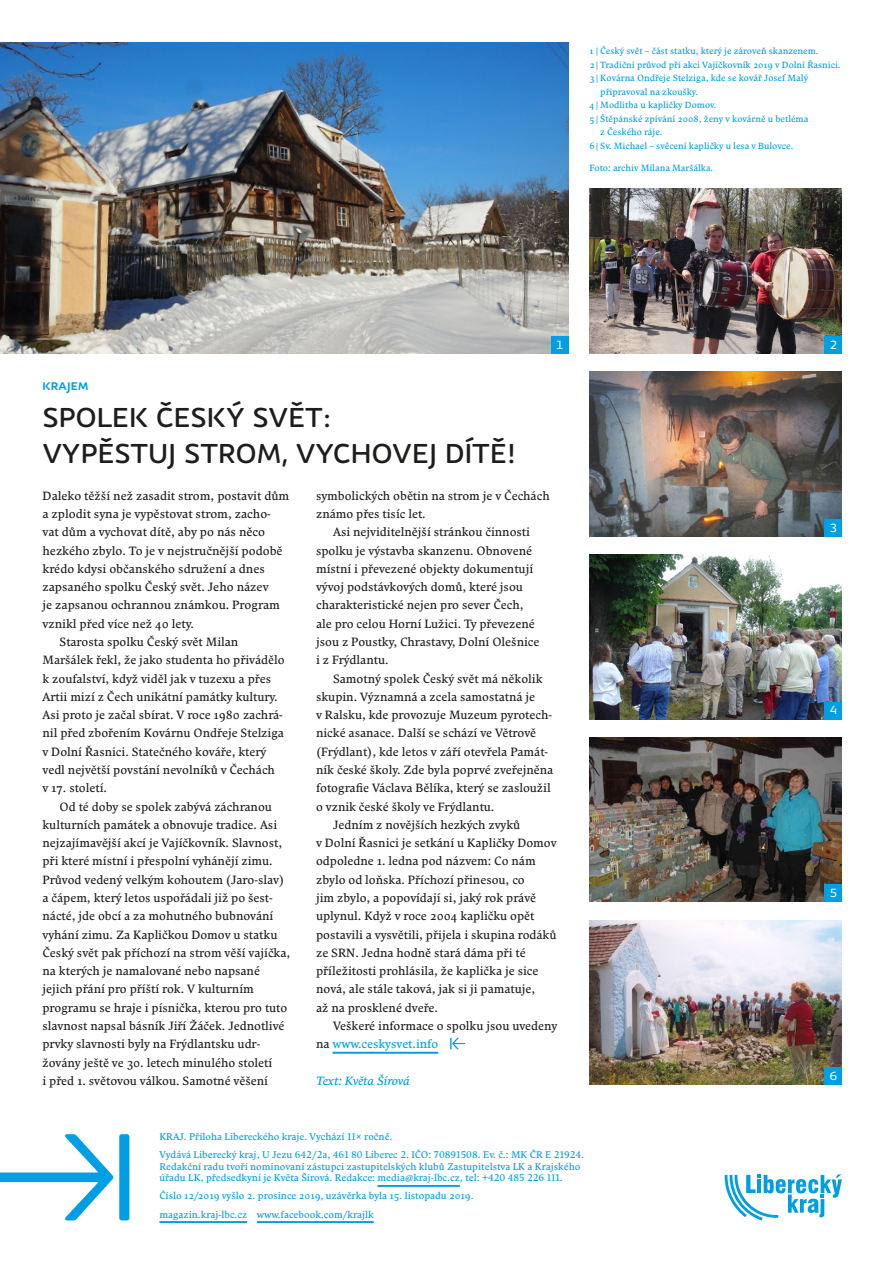
<style>
.page{position:relative;width:893px;height:1263px;background:#fff}
.page>*{position:absolute;margin:0;border:0;box-sizing:border-box;transform-origin:0 0}
.t1{font:500 27.75px/36.6px "Knedle";letter-spacing:.015em;color:#1d1d1b}
.t2{font:500 15px "Knedle";letter-spacing:.015em;color:#009fe3}
.t3{font:12px "Comenia Serif";color:#1d1d1b}
.t4{font:12px "Comenia Serif";color:#009fe3}
.t5{font:italic 12px "Comenia Serif";color:#009fe3}
.t6{font:12px "Knedle";color:#fff}
.t7{font:9.75px/18.1px "Comenia Serif";color:#009fe3}
.t8{font:9px "Comenia Serif";color:#009fe3}
.s1{color:#1d1d1b}
</style>
<div class="page">
<img style="left:590px;top:189px;width:252px;height:164px">
<img style="left:590px;top:372px;width:252px;height:164px">
<img style="left:590px;top:554px;width:252px;height:165px">
<img style="left:590px;top:737px;width:252px;height:165px">
<img style="left:590px;top:920px;width:252px;height:165px">
<hr style="left:333px;top:1052px;width:105px;height:2px;background:#009fe3">
<svg style="left:450px;top:1038px;width:15px;height:11px"></svg>
<hr style="left:378px;top:1185px;width:82px;height:2px;background:#009fe3">
<hr style="left:159px;top:1221px;width:88px;height:2px;background:#009fe3">
<hr style="left:257px;top:1221px;width:117px;height:2px;background:#009fe3">
<img style="left:0;top:43px;width:568px;height:310px">
<svg style="left:725px;top:1174px;width:117px;height:46px"></svg>
<svg style="left:0;top:1134px;width:113px;height:86px"></svg>
<div style="left:119px;top:1134px;width:10px;height:86px;background:#009fe3;border-radius:3px"></div>
<div style="left:551px;top:336px;width:17px;height:17px;background:#009fe3"></div>
<div style="left:825px;top:336px;width:17px;height:17px;background:#009fe3"></div>
<div style="left:825px;top:519px;width:17px;height:17px;background:#009fe3"></div>
<div style="left:825px;top:702px;width:17px;height:17px;background:#009fe3"></div>
<div style="left:825px;top:885px;width:17px;height:17px;background:#009fe3"></div>
<div style="left:825px;top:1068px;width:17px;height:17px;background:#009fe3"></div>
<p class="t8" style="left:590px;top:44px;width:230px">1 | Český svět – část statku, který je zároveň skanzenem.</p>
<p class="t8" style="left:590px;top:58px;width:252px">2| Tradiční průvod při akci Vajíčkovník 2019 v Dolní Řasnici.</p>
<p class="t8" style="left:590px;top:71px;width:220px">3| Kovárna Ondřeje Stelziga, kde se kovář Josef Malý</p>
<p class="t8" style="left:600px;top:85px;width:99px">připravoval na zkoušky.</p>
<p class="t8" style="left:590px;top:98px;width:128px">4| Modlitba u kapličky Domov.</p>
<p class="t8" style="left:590px;top:112px;width:220px">5| Štěpánské zpívání 2008, ženy v kovárně u betléma</p>
<p class="t8" style="left:600px;top:125px;width:64px">z Českého ráje.</p>
<p class="t8" style="left:590px;top:139px;width:205px">6| Sv. Michael – svěcení kapličky u lesa v Bulovce.</p>
<p class="t8" style="left:590px;top:161px;width:125px">Foto: archiv Milana Maršálka.</p>
<p class="t6" style="left:556px;top:337px;width:9px">1</p>
<p class="t6" style="left:830px;top:337px;width:9px">2</p>
<p class="t2" style="left:43px;top:374px;width:47px">Krajem</p>
<h1 class="t1" style="left:43px;top:398px;width:475px">SPOLEK ČESKÝ SVĚT:<br>VYPĚSTUJ STROM, VYCHOVEJ DÍTĚ!</h1>
<p class="t3" style="left:43px;top:487px;width:248px">Daleko těžší než zasadit strom, postavit dům</p>
<p class="t3" style="left:43px;top:505px;width:230px">a zplodit syna je vypěstovat strom, zacho-</p>
<p class="t3" style="left:43px;top:523px;width:224px">vat dům a vychovat dítě, aby po nás něco</p>
<p class="t3" style="left:43px;top:542px;width:242px">hezkého zbylo. To je v nejstručnější podobě</p>
<p class="t3" style="left:43px;top:560px;width:224px">krédo kdysi občanského sdružení a dnes</p>
<p class="t3" style="left:43px;top:578px;width:228px">zapsaného spolku Český svět. Jeho název</p>
<p class="t3" style="left:43px;top:597px;width:239px">je zapsanou ochrannou známkou. Program</p>
<p class="t3" style="left:43px;top:615px;width:153px">vznikl před více než 40 lety.</p>
<p class="t3" style="left:60px;top:633px;width:180px">Starosta spolku Český svět Milan</p>
<p class="t3" style="left:43px;top:651px;width:244px">Maršálek řekl, že jako studenta ho přivádělo</p>
<p class="t3" style="left:43px;top:670px;width:230px">k zoufalství, když viděl jak v tuzexu a přes</p>
<p class="t3" style="left:43px;top:688px;width:237px">Artii mizí z Čech unikátní památky kultury.</p>
<p class="t3" style="left:43px;top:706px;width:242px">Asi proto je začal sbírat. V roce 1980 zachrá-</p>
<p class="t3" style="left:43px;top:725px;width:243px">nil před zbořením Kovárnu Ondřeje Stelziga</p>
<p class="t3" style="left:43px;top:743px;width:225px">v Dolní Řasnici. Statečného kováře, který</p>
<p class="t3" style="left:43px;top:761px;width:234px">vedl největší povstání nevolníků v Čechách</p>
<p class="t3" style="left:43px;top:779px;width:66px">v 17. století.</p>
<p class="t3" style="left:60px;top:798px;width:214px">Od té doby se spolek zabývá záchranou</p>
<p class="t3" style="left:43px;top:816px;width:236px">kulturních památek a obnovuje tradice. Asi</p>
<p class="t3" style="left:43px;top:834px;width:241px">nejzajímavější akcí je Vajíčkovník. Slavnost,</p>
<p class="t3" style="left:43px;top:853px;width:232px">při které místní i přespolní vyhánějí zimu.</p>
<p class="t3" style="left:43px;top:871px;width:243px">Průvod vedený velkým kohoutem (Jaro-slav)</p>
<p class="t3" style="left:43px;top:889px;width:232px">a čápem, který letos uspořádali již po šest-</p>
<p class="t3" style="left:43px;top:907px;width:232px">nácté, jde obcí a za mohutného bubnování</p>
<p class="t3" style="left:43px;top:926px;width:236px">vyhání zimu. Za Kapličkou Domov u statku</p>
<p class="t3" style="left:43px;top:944px;width:249px">Český svět pak příchozí na strom věší vajíčka,</p>
<p class="t3" style="left:43px;top:962px;width:219px">na kterých je namalované nebo napsané</p>
<p class="t3" style="left:43px;top:981px;width:213px">jejich přání pro příští rok. V kulturním</p>
<p class="t3" style="left:43px;top:999px;width:246px">programu se hraje i písnička, kterou pro tuto</p>
<p class="t3" style="left:43px;top:1017px;width:243px">slavnost napsal básník Jiří Žáček. Jednotlivé</p>
<p class="t3" style="left:43px;top:1035px;width:219px">prvky slavnosti byly na Frýdlantsku udr-</p>
<p class="t3" style="left:43px;top:1054px;width:231px">žovány ještě ve 30. letech minulého století</p>
<p class="t3" style="left:43px;top:1072px;width:227px">i před 1. světovou válkou. Samotné věšení</p>
<p class="t3" style="left:316px;top:487px;width:235px">symbolických obětin na strom je v Čechách</p>
<p class="t3" style="left:316px;top:505px;width:111px">známo přes tisíc let.</p>
<p class="t3" style="left:333px;top:523px;width:198px">Asi nejviditelnější stránkou činnosti</p>
<p class="t3" style="left:316px;top:542px;width:218px">spolku je výstavba skanzenu. Obnovené</p>
<p class="t3" style="left:316px;top:560px;width:219px">místní i převezené objekty dokumentují</p>
<p class="t3" style="left:316px;top:578px;width:208px">vývoj podstávkových domů, které jsou</p>
<p class="t3" style="left:316px;top:597px;width:209px">charakteristické nejen pro sever Čech,</p>
<p class="t3" style="left:316px;top:615px;width:220px">ale pro celou Horní Lužici. Ty převezené</p>
<p class="t3" style="left:316px;top:633px;width:225px">jsou z Poustky, Chrastavy, Dolní Olešnice</p>
<p class="t3" style="left:316px;top:652px;width:74px">i z Frýdlantu.</p>
<p class="t3" style="left:333px;top:670px;width:211px">Samotný spolek Český svět má několik</p>
<p class="t3" style="left:316px;top:688px;width:221px">skupin. Významná a zcela samostatná je</p>
<p class="t3" style="left:316px;top:706px;width:238px">v Ralsku, kde provozuje Muzeum pyrotech-</p>
<p class="t3" style="left:316px;top:725px;width:222px">nické asanace. Další se schází ve Větrově</p>
<p class="t3" style="left:316px;top:743px;width:234px">(Frýdlant), kde letos v září otevřela Památ-</p>
<p class="t3" style="left:316px;top:761px;width:239px">ník české školy. Zde byla poprvé zveřejněna</p>
<p class="t3" style="left:316px;top:779px;width:236px">fotografie Václava Bělíka, který se zasloužil</p>
<p class="t3" style="left:316px;top:798px;width:180px">o vznik české školy ve Frýdlantu.</p>
<p class="t3" style="left:333px;top:816px;width:189px">Jedním z novějších hezkých zvyků</p>
<p class="t3" style="left:316px;top:834px;width:242px">v Dolní Řasnici je setkání u Kapličky Domov</p>
<p class="t3" style="left:316px;top:853px;width:221px">odpoledne 1. ledna pod názvem: Co nám</p>
<p class="t3" style="left:316px;top:871px;width:210px">zbylo od loňska. Příchozí přinesou, co</p>
<p class="t3" style="left:316px;top:889px;width:222px">jim zbylo, a popovídají si, jaký rok právě</p>
<p class="t3" style="left:316px;top:907px;width:220px">uplynul. Když v roce 2004 kapličku opět</p>
<p class="t3" style="left:316px;top:926px;width:242px">postavili a vysvětili, přijela i skupina rodáků</p>
<p class="t3" style="left:316px;top:944px;width:211px">ze SRN. Jedna hodně stará dáma při té</p>
<p class="t3" style="left:316px;top:962px;width:224px">příležitosti prohlásila, že kaplička je sice</p>
<p class="t3" style="left:316px;top:981px;width:221px">nová, ale stále taková, jak si ji pamatuje,</p>
<p class="t3" style="left:316px;top:999px;width:123px">až na prosklené dveře.</p>
<p class="t3" style="left:333px;top:1017px;width:226px">Veškeré informace o spolku jsou uvedeny</p>
<p class="t4" style="left:316px;top:1035px;width:124px"><span class="s1">na</span> www.ceskysvet.info</p>
<p class="t5" style="left:316px;top:1072px;width:95px">Text: Květa Šírová</p>
<p class="t7" style="left:159px;top:1127px;width:426px">KRAJ. Příloha Libereckého kraje. Vychází 11× ročně.<br>Vydává Liberecký kraj, U Jezu 642/2a, 461 80 Liberec 2. IČO: 70891508. Ev. č.: MK ČR E 21924.</p>
<p class="t7" style="left:159px;top:1160px;width:422px;line-height:11.7px">Redakční radu tvoří nominovaní zástupci zastupitelských klubů Zastupitelstva LK a Krajského úřadu LK, předsedkyní je Květa Šírová. Redakce: media@kraj-lbc.cz, tel: +420 485 226 111.</p>
<p class="t7" style="left:159px;top:1187px;width:316px">Číslo 12/2019 vyšlo 2. prosince 2019, uzávěrka byla 15. listopadu 2019. magazin.kraj-lbc.cz www.facebook.com/krajlk</p>
<p class="t6" style="left:830px;top:519px;width:9px">3</p>
<p class="t6" style="left:830px;top:702px;width:9px">4</p>
<p class="t6" style="left:830px;top:885px;width:9px">5</p>
<p class="t6" style="left:830px;top:1068px;width:9px">6</p>
</div>
